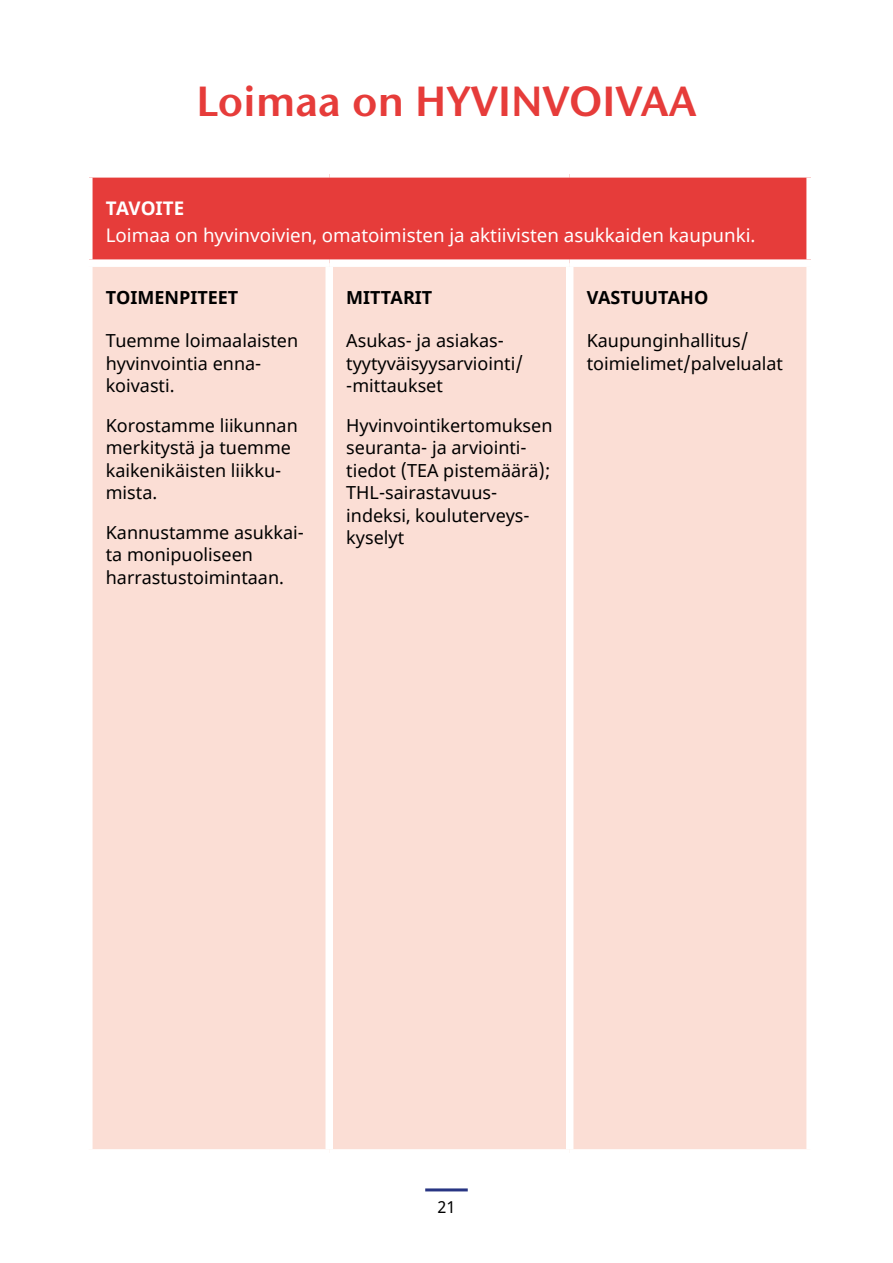
<style>
.page{position:relative;width:893px;height:1263px;background:#fff}
.page>*{position:absolute;margin:0;border:0;box-sizing:border-box;transform-origin:0 0}
.t1{font:600 42px "Stone Sans ITC Std";color:#e63c3a}
.t2{font:18.75px "Noto Sans";color:#fff}
.t3{font:700 18.75px "Noto Sans";color:#fff}
.t4{font:18px/22.5px "Noto Sans";color:#000}
.t5{font:700 18px "Noto Sans";color:#000}
.t6{font:16.5px "Noto Sans";color:#000}
</style>
<div class="page">
<hr style="left:425px;top:1188px;width:43px;height:3px;background:#283583">
<div style="left:89px;top:174px;width:721px;height:89px;background:#e63c3a"></div>
<div style="left:93px;top:267px;width:713px;height:882px;background:#fbded5"></div>
<div style="left:85px;top:170px;width:244px;height:8px;background:#fff"></div>
<div style="left:85px;top:178px;width:8px;height:81px;background:#fff"></div>
<div style="left:329px;top:170px;width:241px;height:8px;background:#fff"></div>
<div style="left:570px;top:170px;width:244px;height:8px;background:#fff"></div>
<div style="left:806px;top:178px;width:8px;height:81px;background:#fff"></div>
<div style="left:85px;top:259px;width:244px;height:8px;background:#fff"></div>
<div style="left:329px;top:259px;width:241px;height:8px;background:#fff"></div>
<div style="left:325px;top:267px;width:8px;height:882px;background:#fff"></div>
<div style="left:570px;top:259px;width:244px;height:8px;background:#fff"></div>
<div style="left:566px;top:267px;width:7px;height:882px;background:#fff"></div>
<h1 class="t1" style="left:196px;top:75px;width:501px">Loimaa on HYVINVOIVAA</h1>
<p class="t3" style="left:106px;top:195px;width:80px">TAVOITE</p>
<p class="t2" style="left:106px;top:222px;width:651px">Loimaa on hyvinvoivien, omatoimisten ja aktiivisten asukkaiden kaupunki.</p>
<p class="t5" style="left:106px;top:284px;width:134px">TOIMENPITEET</p>
<p class="t4" style="left:106px;top:330px;width:194px">Tuemme loimaalaisten hyvinvointia enna&shy;koivasti.</p>
<p class="t4" style="left:106px;top:415px;width:194px">Korostamme liikunnan merkitystä ja tuemme kaikenikäisten liikku&shy;mista.</p>
<p class="t4" style="left:106px;top:522px;width:200px">Kannustamme asukkai&shy;ta monipuoliseen harrastustoimintaan.</p>
<p class="t5" style="left:346px;top:284px;width:88px">MITTARIT</p>
<p class="t4" style="left:346px;top:330px;width:178px">Asukas- ja asiakas&shy;tyytyväisyysarviointi/ -mittaukset</p>
<p class="t4" style="left:346px;top:415px;width:208px">Hyvinvointikertomuksen seuranta- ja arviointi&shy;tiedot (TEA pistemää rä);<br>THL-sairastavuus&shy;indeksi, kouluterveys&shy;kyselyt</p>
<p class="t5" style="left:587px;top:284px;width:123px">VASTUUTAHO</p>
<p class="t4" style="left:587px;top:330px;width:198px">Kaupunginhallitus/ toimielimet/palvelualat</p>
<p class="t6" style="left:437px;top:1195px;width:20px">21</p>
</div>
